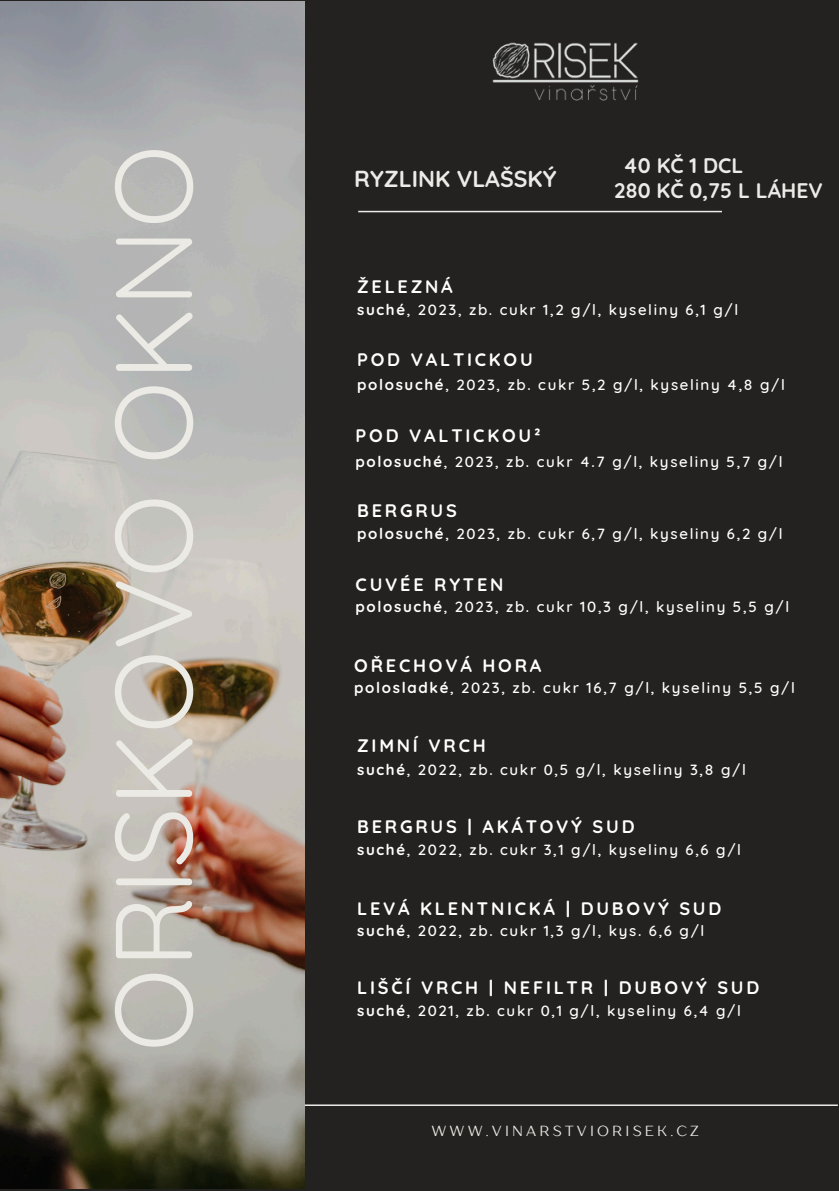
<style>
.page{position:relative;width:839px;height:1191px;background:#fff}
.page>*{position:absolute;margin:0;border:0;box-sizing:border-box;transform-origin:0 0}
.t1{font:109px "Quicksand";color:#ebeae4}
.t2{font:700 23px "Quicksand";color:#edebe8}
.t3{font:700 21px "Quicksand";color:#edebe8}
.t4{font:700 18px "Quicksand";letter-spacing:.155em;color:#fff}
.t5{font:500 15px "Quicksand";letter-spacing:.11em;color:#fff}
.t6{font:14.6px "TT Drugs";letter-spacing:.22em;color:#ebeae4}
.s1{font-weight:700}
</style>
<div class="page">
<div style="left:0;top:0;width:838px;height:1191px;background:#232220"></div>
<img style="left:0;top:2px;width:304px;height:1186px">
<hr style="left:305px;top:1104px;width:532px;height:2px;background:#edebe8">
<hr style="left:358px;top:211px;width:364px;height:1px;background:#edebe8">
<img style="left:492px;top:42px;width:147px;height:59px">
<p class="t1" style="left:83px;top:1052px;width:909px;rotate:-90deg">ORISKOVO OKNO</p>
<h1 class="t2" style="left:354px;top:164px;width:204px">RYZLINK VLAŠSKÝ</h1>
<p class="t4" style="left:357px;top:275px;width:97px">ŽELEZNÁ</p>
<p class="t3" style="left:623px;top:152px;width:122px">40 KČ 1 DCL</p>
<h2 class="t3" style="left:614px;top:177px;width:210px">280 KČ 0,75 L LÁHEV</h2>
<p class="t5" style="left:357px;top:300px;width:382px"><span class="s1">suché</span>, 2023, zb. cukr 1,2 g/l, kyseliny 6,1 g/l</p>
<h3 class="t4" style="left:357px;top:348px;width:177px">POD VALTICKOU</h3>
<p class="t5" style="left:357px;top:375px;width:429px"><span class="s1">polosuché</span>, 2023, zb. cukr 5,2 g/l, kyseliny 4,8 g/l</p>
<h3 class="t4" style="left:355px;top:424px;width:186px">POD VALTICKOU²</h3>
<p class="t5" style="left:355px;top:452px;width:428px"><span class="s1">polosuché</span>, 2023, zb. cukr 4.7 g/l, kyseliny 5,7 g/l</p>
<h3 class="t4" style="left:357px;top:499px;width:101px">BERGRUS</h3>
<p class="t5" style="left:357px;top:524px;width:427px"><span class="s1">polosuché</span>, 2023, zb. cukr 6,7 g/l, kyseliny 6,2 g/l</p>
<h2 class="t4" style="left:355px;top:573px;width:149px">CUVÉE RYTEN</h2>
<h2 class="t5" style="left:355px;top:597px;width:435px"><span class="s1">polosuché</span>, 2023, zb. cukr 10,3 g/l, kyseliny 5,5 g/l</h2>
<h3 class="t4" style="left:354px;top:654px;width:189px">OŘECHOVÁ HORA</h3>
<p class="t5" style="left:354px;top:678px;width:442px"><span class="s1">polosladké</span>, 2023, zb. cukr 16,7 g/l, kyseliny 5,5 g/l</p>
<h3 class="t4" style="left:357px;top:734px;width:130px">ZIMNÍ VRCH</h3>
<p class="t5" style="left:357px;top:760px;width:390px"><span class="s1">suché</span>, 2022, zb. cukr 0,5 g/l, kyseliny 3,8 g/l</p>
<h3 class="t4" style="left:357px;top:815px;width:279px">BERGRUS | AKÁTOVÝ SUD</h3>
<p class="t5" style="left:357px;top:840px;width:385px"><span class="s1">suché</span>, 2022, zb. cukr 3,1 g/l, kyseliny 6,6 g/l</p>
<h3 class="t4" style="left:357px;top:897px;width:365px">LEVÁ KLENTNICKÁ | DUBOVÝ SUD</h3>
<p class="t5" style="left:357px;top:921px;width:349px"><span class="s1">suché</span>, 2022, zb. cukr 1,3 g/l, kys. 6,6 g/l</p>
<h3 class="t4" style="left:357px;top:976px;width:404px">LIŠČÍ VRCH | NEFILTR | DUBOVÝ SUD</h3>
<p class="t5" style="left:357px;top:1001px;width:385px"><span class="s1">suché</span>, 2021, zb. cukr 0,1 g/l, kyseliny 6,4 g/l</p>
<p class="t6" style="left:431px;top:1122px;width:269px">WWW.VINARSTVIORISEK.CZ</p>
</div>
